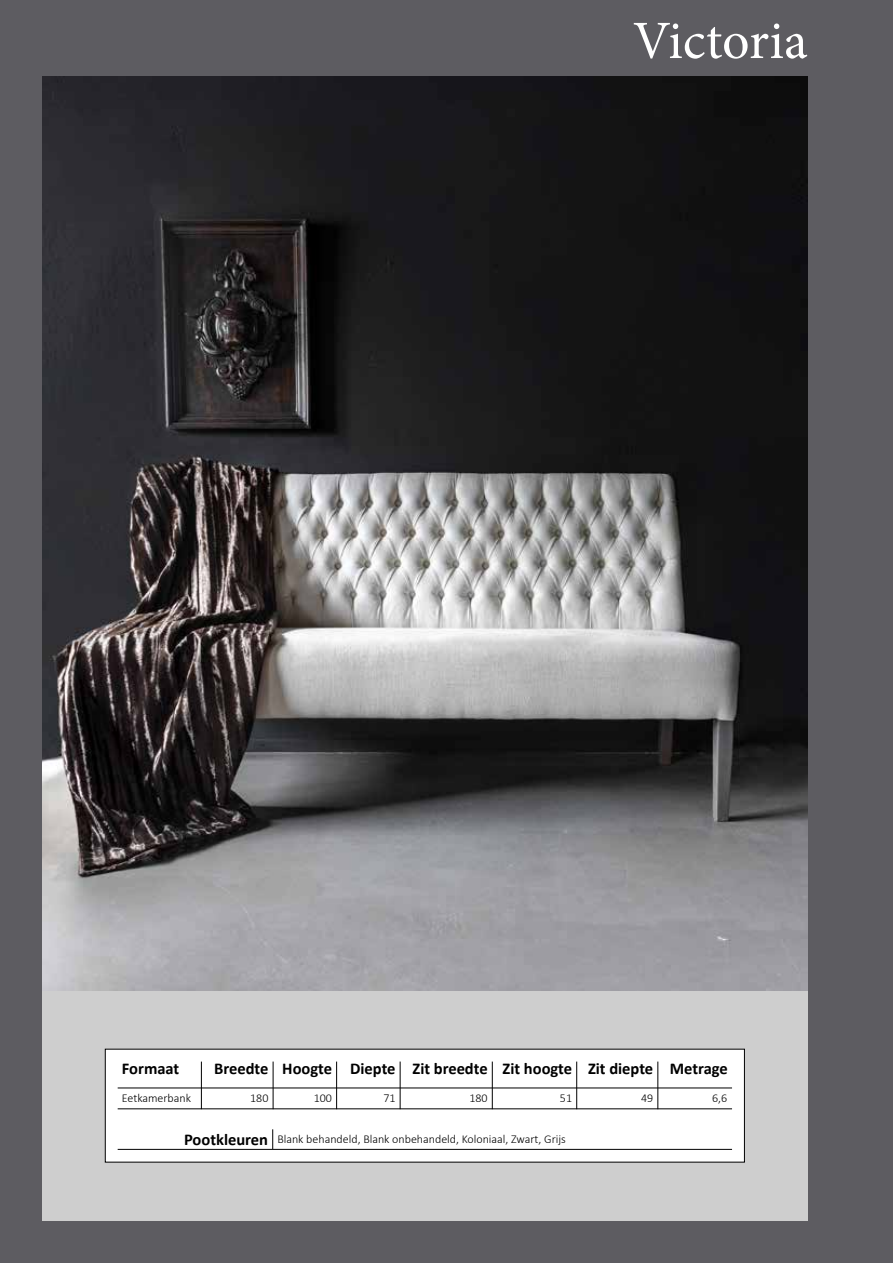
<style>
.page{position:relative;width:893px;height:1263px;background:#5d5c61}
.page>*{position:absolute;margin:0;border:0;box-sizing:border-box;transform-origin:0 0}
.t1{font:54px "Minion Pro";color:#fff}
.t2{font:700 16.5px "Calibri";color:#000}
.t3{font:300 12px "Calibri";color:#000}
.s1{font-weight:700;font-size:16.5px}
</style>
<div class="page">
<div style="left:43px;top:991px;width:765px;height:229px;background:#cecece"></div>
<div style="left:105px;top:1049px;width:639px;height:113px;background:#fff"></div>
<hr style="left:201px;top:1061px;width:1px;height:48px;background:#000">
<hr style="left:118px;top:1087px;width:614px;height:1px;background:#000">
<svg style="left:272px;top:1129px;width:1px;height:20px"></svg>
<hr style="left:118px;top:1149px;width:614px;height:1px;background:#000">
<hr style="left:273px;top:1061px;width:1px;height:48px;background:#000">
<hr style="left:336px;top:1061px;width:1px;height:48px;background:#000">
<hr style="left:400px;top:1061px;width:1px;height:48px;background:#000">
<hr style="left:492px;top:1061px;width:1px;height:48px;background:#000">
<hr style="left:576px;top:1061px;width:1px;height:48px;background:#000">
<hr style="left:657px;top:1061px;width:1px;height:48px;background:#000">
<hr style="left:118px;top:1108px;width:614px;height:1px;background:#000">
<img style="left:43px;top:77px;width:765px;height:914px">
<h1 class="t1" style="left:633px;top:5px;width:176px">Victoria</h1>
<h2 class="t2" style="left:282px;top:1057px;width:447px">Hoogte Diepte Zit breedte Zit hoogte Zit diepte Metrage</h2>
<h2 class="t2" style="left:122px;top:1057px;width:59px">Formaat</h2>
<h2 class="t2" style="left:214px;top:1057px;width:56px">Breedte</h2>
<p class="t3" style="left:122px;top:1090px;width:71px">Eetkamerbank</p>
<p class="t3" style="left:184px;top:1131px;width:383px"><span class="s1">Pootkleuren</span> Blank behandeld, Blank onbehandeld, Koloniaal, Zwart, Grijs</p>
<p class="t3" style="left:250px;top:1090px;width:20px">180</p>
<p class="t3" style="left:314px;top:1090px;width:20px">100</p>
<p class="t3" style="left:383px;top:1090px;width:14px">71</p>
<p class="t3" style="left:469px;top:1090px;width:20px">180</p>
<p class="t3" style="left:560px;top:1090px;width:14px">51</p>
<p class="t3" style="left:641px;top:1090px;width:14px">49</p>
<p class="t3" style="left:712px;top:1090px;width:17px">6,6</p>
</div>
